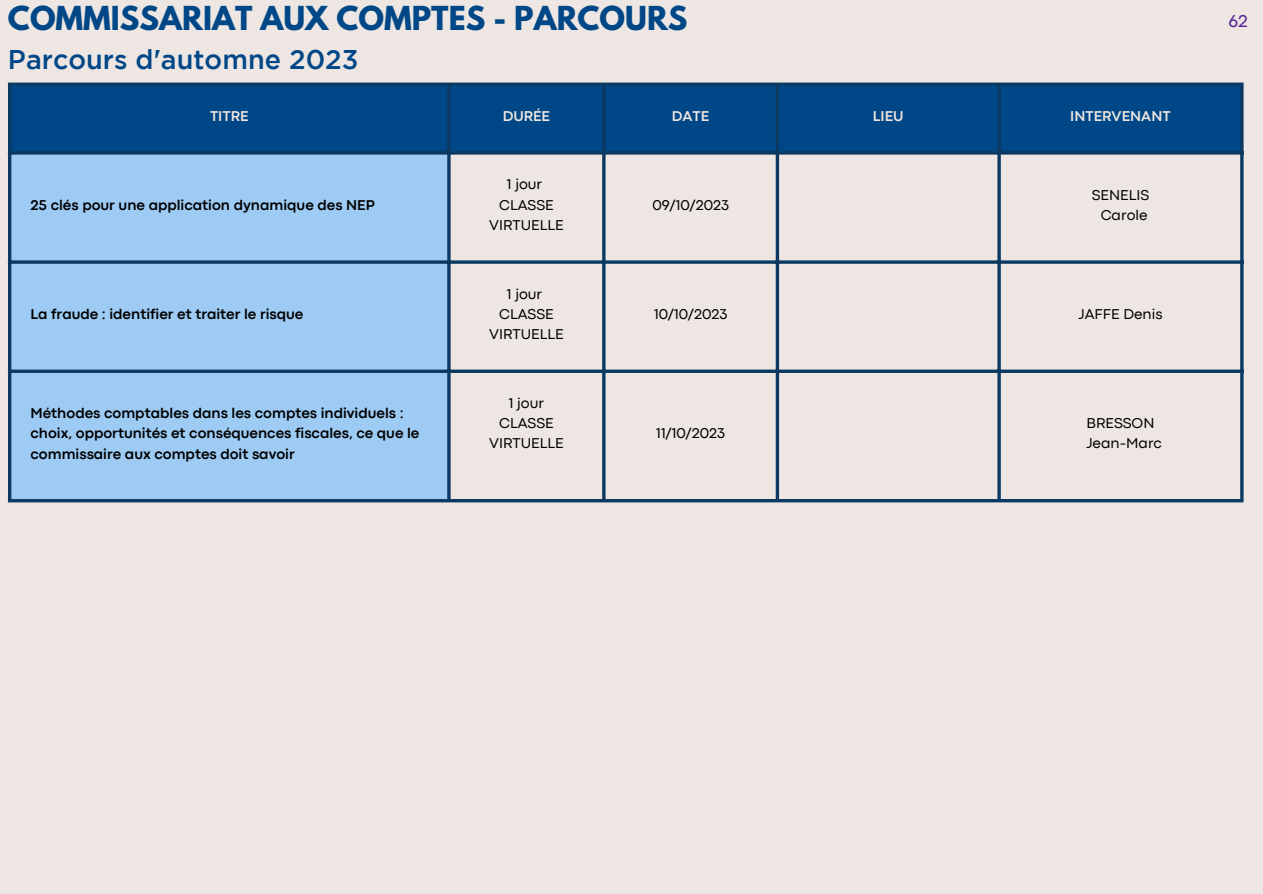
<style>
.page{position:relative;width:1263px;height:894px;background:#fff}
.page>*{position:absolute;margin:0;border:0;box-sizing:border-box;transform-origin:0 0}
.t1{font:700 29.25px "League Spartan";color:#004787}
.t2{font:500 27px "Gotham";color:#004787}
.t3{font:18px "Codec Pro";color:#582492}
.t4{font:700 14.85px/20.2px "Codec Pro";color:#000}
.t5{font:14.85px "Codec Pro";color:#000}
.t6{font:700 14.85px "Codec Pro";color:#ede6e2}
</style>
<div class="page">
<div style="left:0;top:0;width:1263px;height:893px;background:#ede6e2"></div>
<div style="left:11px;top:86px;width:1229px;height:65px;background:#004787"></div>
<div style="left:11px;top:154px;width:436px;height:345px;background:#9dcbf4"></div>
<hr style="left:8px;top:86px;width:3px;height:413px;background:#0b3962">
<svg style="left:447px;top:86px;width:4px;height:413px;background:#234e74"></svg>
<hr style="left:602px;top:86px;width:3px;height:413px;background:#0b3962">
<hr style="left:776px;top:86px;width:3px;height:413px;background:#0b3962">
<svg style="left:997px;top:86px;width:4px;height:413px;background:#274f73"></svg>
<hr style="left:1240px;top:86px;width:3px;height:413px;background:#0b3962">
<svg style="left:8px;top:82px;width:1235px;height:4px;background:#295073"></svg>
<hr style="left:8px;top:151px;width:1235px;height:3px;background:#0b3962">
<svg style="left:11px;top:260px;width:1229px;height:4px;background:#285176"></svg>
<svg style="left:11px;top:369px;width:1229px;height:4px;background:#285176"></svg>
<hr style="left:8px;top:499px;width:1235px;height:3px;background:#0b3962">
<p class="t1" style="left:8px;top:4px;width:681px">COMMISSARIAT AUX COMPTES - PARCOURS</p>
<p class="t2" style="left:8px;top:49px;width:352px">Parcours d'automne 2023</p>
<p class="t6" style="left:210px;top:111px;width:40px">TITRE</p>
<p class="t6" style="left:503px;top:111px;width:49px">DURÉE</p>
<p class="t6" style="left:672px;top:111px;width:39px">DATE</p>
<p class="t6" style="left:873px;top:111px;width:32px">LIEU</p>
<p class="t6" style="left:1070px;top:111px;width:102px">INTERVENANT</p>
<p class="t4" style="left:30px;top:196px;width:346px">25 clés pour une application dynamique des NEP</p>
<p class="t4" style="left:30px;top:305px;width:274px">La fraude : identifier et traiter le risque</p>
<p class="t4" style="left:30px;top:404px;width:390px">Méthodes comptables dans les comptes individuels : choix, opportunités et conséquences fiscales, ce que le commissaire aux comptes doit savoir</p>
<p class="t5" style="left:507px;top:179px;width:37px">1 jour</p>
<p class="t5" style="left:499px;top:199px;width:56px">CLASSE</p>
<p class="t5" style="left:489px;top:220px;width:76px">VIRTUELLE</p>
<p class="t5" style="left:507px;top:288px;width:37px">1 jour</p>
<p class="t5" style="left:499px;top:308px;width:56px">CLASSE</p>
<p class="t5" style="left:489px;top:329px;width:76px">VIRTUELLE</p>
<p class="t5" style="left:509px;top:397px;width:37px">1 jour</p>
<p class="t5" style="left:499px;top:418px;width:56px">CLASSE</p>
<p class="t5" style="left:489px;top:438px;width:76px">VIRTUELLE</p>
<p class="t5" style="left:652px;top:199px;width:78px">09/10/2023</p>
<p class="t5" style="left:1092px;top:189px;width:59px">SENELIS</p>
<p class="t5" style="left:1101px;top:209px;width:48px">Carole</p>
<p class="t5" style="left:654px;top:308px;width:75px">10/10/2023</p>
<p class="t5" style="left:1078px;top:308px;width:85px">JAFFE Denis</p>
<p class="t5" style="left:656px;top:428px;width:70px">11/10/2023</p>
<p class="t5" style="left:1086px;top:418px;width:69px">BRESSON</p>
<p class="t5" style="left:1086px;top:438px;width:77px">Jean-Marc</p>
<p class="t3" style="left:1228px;top:15px;width:21px">62</p>
</div>
